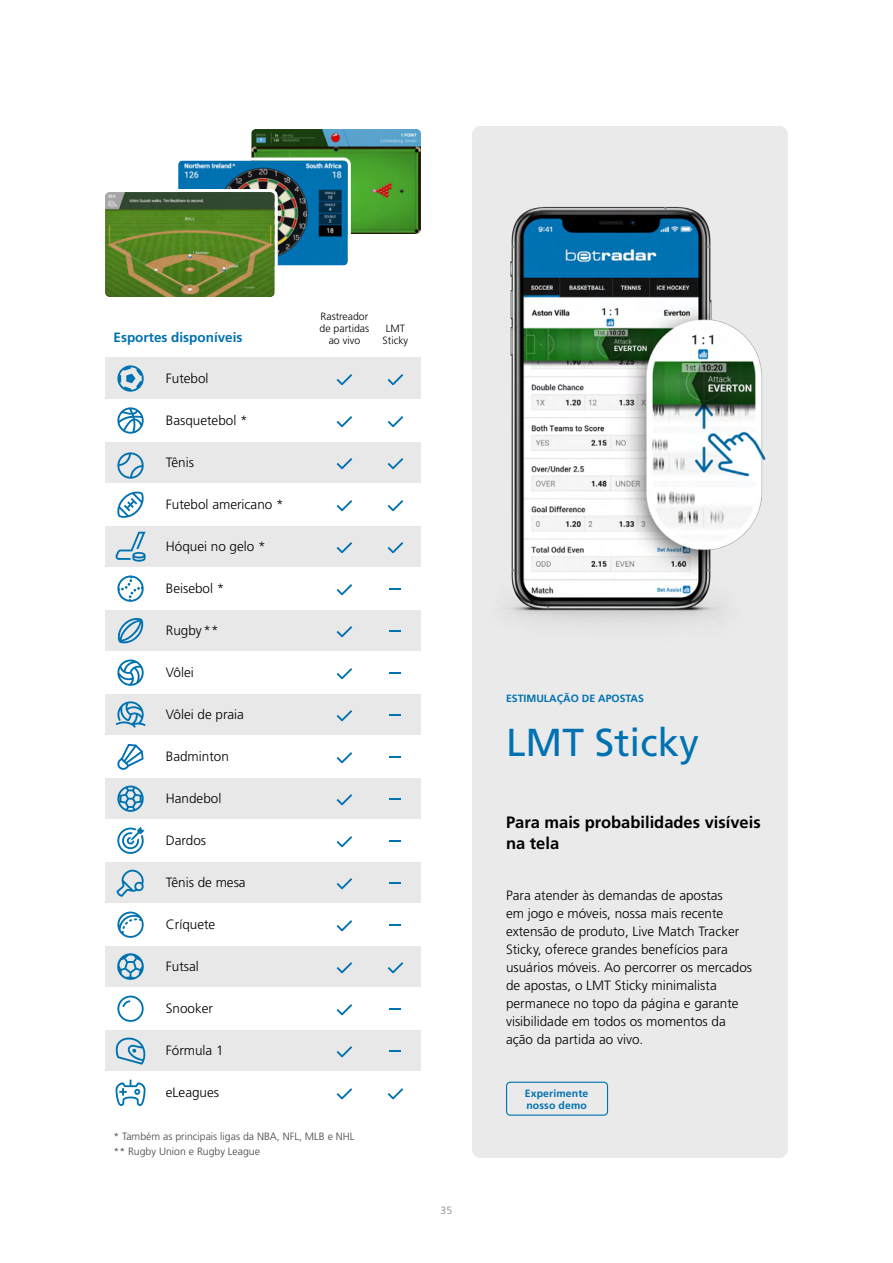
<style>
.page{position:relative;width:893px;height:1263px;background:#fff}
.page>*{position:absolute;margin:0;border:0;box-sizing:border-box;transform-origin:0 0}
.headline{font:39px "Frutiger LT Std";color:#0072b1}
.introduction{font:700 16.5px/21px "Frutiger LT Std";color:#000}
.body{font:300 13.5px/18px "Frutiger LT Std";color:#000}
.subhead_9{font:700 13.5px "Frutiger LT Std";color:#0072b1}
.body-2{font:300 10.5px "Frutiger LT Std";color:#434343}
.callouts{font:700 10.5px/12px "Frutiger LT Std";letter-spacing:.005em;color:#0072b1}
.body-3{font:300 10.5px/12px "Frutiger LT Std";color:#000;text-align:center}
.t1{font:300 10.5px "Frutiger LT Std";color:#808080}
</style>
<div class="page">
<div style="left:472px;top:126px;width:316px;height:1032px;background:#e8e8e8;border-radius:9px"></div>
<img style="left:474px;top:128px;width:312px;height:492px">
<img style="left:252px;top:130px;width:168px;height:103px">
<div style="left:248px;top:126px;width:176px;height:111px;border:3px solid #fff;border-radius:6px"></div>
<img style="left:179px;top:162px;width:168px;height:103px">
<div style="left:175px;top:158px;width:176px;height:111px;border:3px solid #fff;border-radius:6px"></div>
<img style="left:106px;top:193px;width:168px;height:103px">
<div style="left:102px;top:189px;width:176px;height:111px;border:3px solid #fff;border-radius:6px"></div>
<div style="left:105px;top:357px;width:316px;height:42px;background:#e8e8e8"></div>
<div style="left:105px;top:693px;width:316px;height:42px;background:#e8e8e8"></div>
<div style="left:105px;top:525px;width:316px;height:42px;background:#e8e8e8"></div>
<div style="left:105px;top:861px;width:316px;height:42px;background:#e8e8e8"></div>
<div style="left:105px;top:441px;width:316px;height:42px;background:#e8e8e8"></div>
<div style="left:105px;top:777px;width:316px;height:42px;background:#e8e8e8"></div>
<div style="left:105px;top:609px;width:316px;height:42px;background:#e8e8e8"></div>
<div style="left:105px;top:945px;width:316px;height:42px;background:#e8e8e8"></div>
<div style="left:105px;top:1029px;width:316px;height:42px;background:#e8e8e8"></div>
<svg style="left:117px;top:365px;width:27px;height:27px"></svg>
<svg style="left:116px;top:701px;width:29px;height:27px"></svg>
<svg style="left:116px;top:532px;width:30px;height:30px"></svg>
<svg style="left:117px;top:870px;width:27px;height:27px"></svg>
<svg style="left:117px;top:452px;width:27px;height:27px"></svg>
<svg style="left:117px;top:785px;width:27px;height:27px"></svg>
<svg style="left:118px;top:618px;width:25px;height:25px"></svg>
<svg style="left:117px;top:953px;width:27px;height:27px"></svg>
<svg style="left:116px;top:1037px;width:29px;height:27px"></svg>
<svg style="left:116px;top:1080px;width:30px;height:26px"></svg>
<svg style="left:117px;top:407px;width:27px;height:27px"></svg>
<svg style="left:117px;top:744px;width:27px;height:26px"></svg>
<svg style="left:117px;top:575px;width:27px;height:27px"></svg>
<svg style="left:117px;top:911px;width:27px;height:27px"></svg>
<svg style="left:117px;top:491px;width:27px;height:27px"></svg>
<svg style="left:117px;top:827px;width:28px;height:27px"></svg>
<svg style="left:117px;top:659px;width:27px;height:27px"></svg>
<svg style="left:117px;top:995px;width:27px;height:27px"></svg>
<svg style="left:388px;top:374px;width:15px;height:11px"></svg>
<svg style="left:388px;top:542px;width:15px;height:11px"></svg>
<svg style="left:390px;top:588px;width:11px;height:2px"></svg>
<svg style="left:390px;top:756px;width:11px;height:2px"></svg>
<svg style="left:390px;top:672px;width:11px;height:2px"></svg>
<svg style="left:390px;top:840px;width:11px;height:2px"></svg>
<svg style="left:390px;top:630px;width:11px;height:2px"></svg>
<svg style="left:390px;top:798px;width:11px;height:2px"></svg>
<svg style="left:390px;top:714px;width:11px;height:2px"></svg>
<svg style="left:390px;top:882px;width:11px;height:2px"></svg>
<svg style="left:390px;top:1008px;width:11px;height:2px"></svg>
<svg style="left:390px;top:924px;width:11px;height:2px"></svg>
<svg style="left:390px;top:1050px;width:11px;height:2px"></svg>
<svg style="left:388px;top:1088px;width:15px;height:11px"></svg>
<svg style="left:388px;top:458px;width:15px;height:11px"></svg>
<svg style="left:388px;top:962px;width:15px;height:11px"></svg>
<svg style="left:388px;top:416px;width:15px;height:11px"></svg>
<svg style="left:388px;top:500px;width:15px;height:11px"></svg>
<svg style="left:337px;top:374px;width:15px;height:11px"></svg>
<svg style="left:337px;top:710px;width:15px;height:11px"></svg>
<svg style="left:337px;top:542px;width:15px;height:11px"></svg>
<svg style="left:337px;top:878px;width:15px;height:11px"></svg>
<svg style="left:337px;top:458px;width:15px;height:11px"></svg>
<svg style="left:337px;top:794px;width:15px;height:11px"></svg>
<svg style="left:337px;top:626px;width:15px;height:11px"></svg>
<svg style="left:337px;top:962px;width:15px;height:11px"></svg>
<svg style="left:337px;top:1046px;width:15px;height:11px"></svg>
<svg style="left:337px;top:1088px;width:15px;height:11px"></svg>
<svg style="left:337px;top:416px;width:15px;height:11px"></svg>
<svg style="left:337px;top:752px;width:15px;height:11px"></svg>
<svg style="left:337px;top:584px;width:15px;height:11px"></svg>
<svg style="left:337px;top:920px;width:15px;height:11px"></svg>
<svg style="left:337px;top:500px;width:15px;height:11px"></svg>
<svg style="left:337px;top:836px;width:15px;height:11px"></svg>
<svg style="left:337px;top:668px;width:15px;height:11px"></svg>
<svg style="left:337px;top:1004px;width:15px;height:11px"></svg>
<div style="left:506px;top:1082px;width:102px;height:34px;border:1px solid #0072b1;border-radius:4px"></div>
<p class="subhead_9" style="left:114px;top:329px;width:131px">Esportes disponíveis</p>
<p class="body" style="left:166px;top:370px;width:44px">Futebol</p>
<p class="body" style="left:166px;top:412px;width:83px">Basquetebol *</p>
<p class="body" style="left:166px;top:454px;width:30px">Tênis</p>
<p class="body" style="left:166px;top:496px;width:119px">Futebol americano *</p>
<p class="body" style="left:166px;top:538px;width:101px">Hóquei no gelo *</p>
<p class="body" style="left:166px;top:580px;width:60px">Beisebol *</p>
<p class="body" style="left:166px;top:622px;width:54px">Rugby**</p>
<p class="body" style="left:166px;top:664px;width:29px">Vôlei</p>
<p class="body" style="left:166px;top:706px;width:80px">Vôlei de praia</p>
<p class="body" style="left:166px;top:748px;width:65px">Badminton</p>
<p class="body" style="left:166px;top:790px;width:57px">Handebol</p>
<p class="body" style="left:166px;top:832px;width:42px">Dardos</p>
<p class="body" style="left:166px;top:874px;width:81px">Tênis de mesa</p>
<p class="body" style="left:166px;top:916px;width:51px">Críquete</p>
<p class="body" style="left:166px;top:958px;width:34px">Futsal</p>
<p class="body" style="left:166px;top:1000px;width:49px">Snooker</p>
<p class="body" style="left:166px;top:1042px;width:59px">Fórmula 1</p>
<p class="body" style="left:166px;top:1084px;width:55px">eLeagues</p>
<p class="body-3" style="left:320px;top:311px;width:51px">Rastreador de partidas ao vivo</p>
<p class="body-2" style="left:114px;top:1130px;width:242px">* Também as principais ligas da NBA, NFL, MLB e NHL</p>
<p class="body-2" style="left:114px;top:1145px;width:148px">** Rugby Union e Rugby League</p>
<p class="body-3" style="left:383px;top:323px;width:27px">LMT<br>Sticky</p>
<p class="t1" style="left:441px;top:1205px;width:13px">35</p>
<p class="callouts" style="left:506px;top:692px;width:140px">ESTIMULAÇÃO DE APOSTAS</p>
<p class="headline" style="left:506px;top:720px;width:194px">LMT Sticky</p>
<p class="introduction" style="left:506px;top:812px;width:256px">Para mais probabilidades visíveis na tela</p>
<p class="body" style="left:506px;top:887px;width:248px">Para atender às demandas de apostas<br>em jogo e móveis, nossa mais recente extensão de produto, Live Match Tracker Sticky, oferece grandes benefícios para usuários móveis. Ao percorrer os mercados de apostas, o LMT Sticky minimalista permanece no topo da página e garante visibilidade em todos os momentos da ação da partida ao vivo.</p>
<p class="callouts" style="left:525px;top:1087px;width:65px">Experimente nosso demo</p>
</div>
